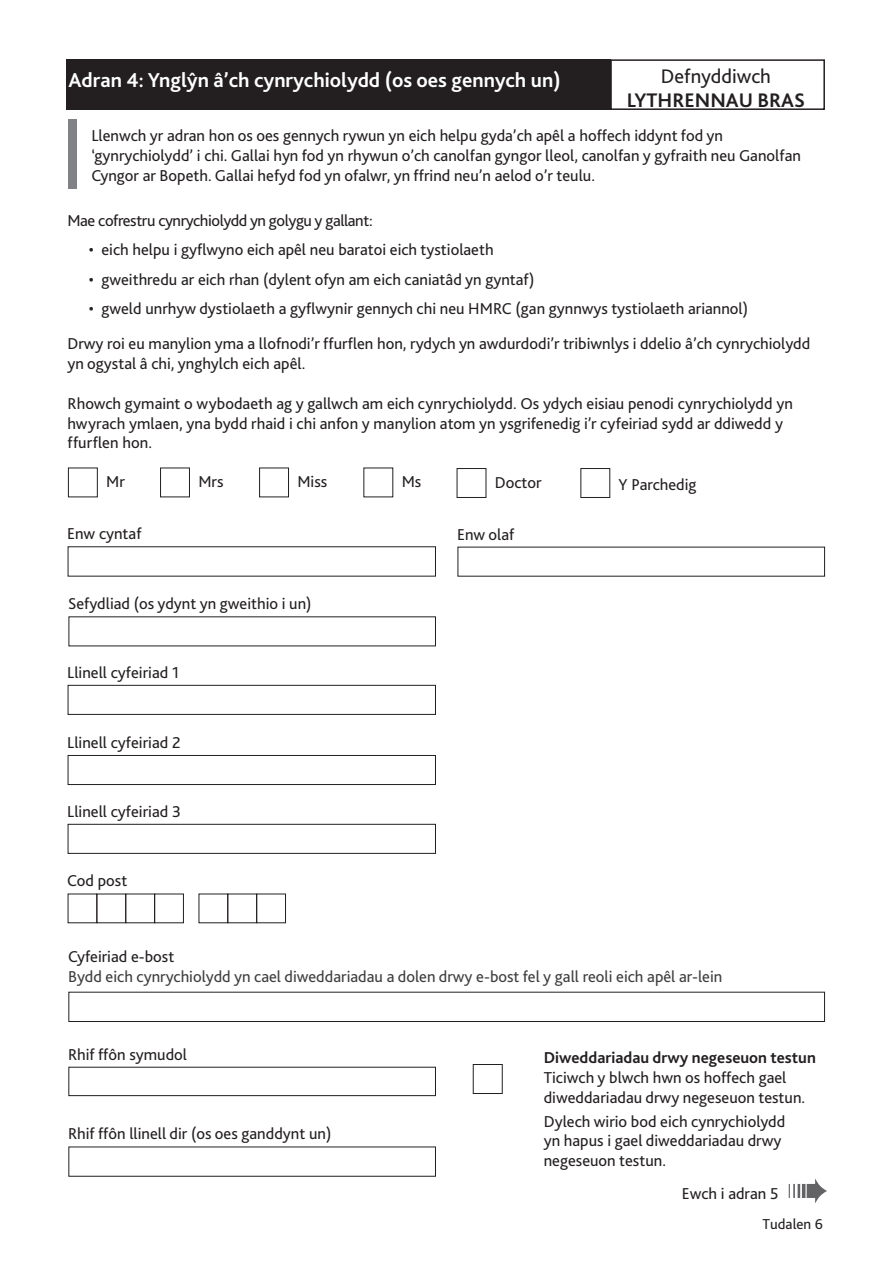
<style>
.page{position:relative;width:893px;height:1263px;background:#fff}
.page>*{position:absolute;margin:0;border:0;box-sizing:border-box;transform-origin:0 0}
.t1{font:700 21px "Bliss 2";color:#fff}
.t2{font:700 20.55px "Bliss 2";color:#231f20}
.t3{font:20.55px "Bliss 2";color:#231f20}
.Body_text{font:16.5px/19.8px "Bliss 2";color:#231f20}
.Body_text-2{font:16.5px "Bliss 2";color:#3e3e3f}
.Body_text-3{font:16.5px "Bliss 2";letter-spacing:-.025em;color:#231f20}
.Body_text-4{font:700 16.5px "Bliss 2";color:#231f20}
.t4{font:15px "Bliss 2";color:#231f20}
</style>
<div class="page">
<div style="left:66px;top:59px;width:544px;height:51px;background:#231f20"></div>
<div style="left:68px;top:685px;width:368px;height:30px;border:1px solid #231f20"></div>
<div style="left:68px;top:755px;width:368px;height:30px;border:1px solid #231f20"></div>
<div style="left:68px;top:824px;width:368px;height:30px;border:1px solid #231f20"></div>
<div style="left:125px;top:894px;width:30px;height:29px;border:1px solid #231f20"></div>
<div style="left:154px;top:894px;width:30px;height:29px;border:1px solid #231f20"></div>
<div style="left:227px;top:894px;width:30px;height:29px;border:1px solid #231f20"></div>
<div style="left:256px;top:894px;width:30px;height:29px;border:1px solid #231f20"></div>
<div style="left:610px;top:59px;width:215px;height:51px;border:2px solid #231f20"></div>
<div style="left:68px;top:992px;width:757px;height:30px;border:1px solid #231f20"></div>
<div style="left:68px;top:1067px;width:368px;height:29px;border:1px solid #231f20"></div>
<div style="left:68px;top:119px;width:9px;height:69px;background:#808285"></div>
<div style="left:68px;top:468px;width:30px;height:29px;border:1px solid #231f20"></div>
<div style="left:160px;top:468px;width:30px;height:29px;border:1px solid #231f20"></div>
<div style="left:259px;top:468px;width:30px;height:29px;border:1px solid #231f20"></div>
<div style="left:457px;top:468px;width:29px;height:30px;border:1px solid #231f20"></div>
<div style="left:580px;top:468px;width:30px;height:30px;border:1px solid #231f20"></div>
<svg style="left:789px;top:1179px;width:38px;height:24px"></svg>
<div style="left:473px;top:1064px;width:30px;height:30px;border:1px solid #231f20"></div>
<p class="t1" style="left:68px;top:67px;width:494px">Adran 4: Ynglŷn â’ch cynrychiolydd (os oes gennych un)</p>
<p class="t3" style="left:661px;top:63px;width:112px">Defnyddiwch</p>
<p class="t2" style="left:627px;top:88px;width:180px">LYTHRENNAU BRAS</p>
<p class="Body_text" style="left:91px;top:125px;width:711px">Llenwch yr adran hon os oes gennych rywun yn eich helpu gyda’ch apêl a hoffech iddynt fod yn ‘gynrychiolydd’ i chi. Gallai hyn fod yn rhywun o’ch canolfan gyngor lleol, canolfan y gyfraith neu Ganolfan<br>Cyngor ar Bopeth. Gallai hefyd fod yn ofalwr, yn ffrind neu’n aelod o’r teulu.</p>
<p class="Body_text-3" style="left:67px;top:210px;width:307px">Mae cofrestru cynrychiolydd yn golygu y gallant:</p>
<p class="Body_text" style="left:89px;top:239px;width:406px">• eich helpu i gyflwyno eich apêl neu baratoi eich tystiolaeth</p>
<p class="Body_text" style="left:89px;top:269px;width:447px">• gweithredu ar eich rhan (dylent ofyn am eich caniatâd yn gyntaf)</p>
<p class="Body_text" style="left:89px;top:298px;width:661px">• gweld unrhyw dystiolaeth a gyflwynir gennych chi neu HMRC (gan gynnwys tystiolaeth ariannol)</p>
<p class="Body_text" style="left:67px;top:334px;width:744px">Drwy roi eu manylion yma a llofnodi’r ffurflen hon, rydych yn awdurdodi’r tribiwnlys i ddelio â’ch cynrychiolydd yn ogystal â chi, ynghylch eich apêl.</p>
<p class="Body_text" style="left:67px;top:393px;width:727px">Rhowch gymaint o wybodaeth ag y gallwch am eich cynrychiolydd. Os ydych eisiau penodi cynrychiolydd yn hwyrach ymlaen, yna bydd rhaid i chi anfon y manylion atom yn ysgrifenedig i’r cyfeiriad sydd ar ddiwedd y ffurflen hon.</p>
<p class="Body_text" style="left:106px;top:471px;width:20px">Mr</p>
<p class="Body_text" style="left:198px;top:471px;width:27px">Mrs</p>
<p class="Body_text" style="left:297px;top:471px;width:31px">Miss</p>
<p class="Body_text" style="left:402px;top:471px;width:21px">Ms</p>
<p class="Body_text" style="left:495px;top:472px;width:48px">Doctor</p>
<p class="Body_text" style="left:619px;top:475px;width:79px">Y Parchedig</p>
<p class="Body_text" style="left:67px;top:524px;width:76px">Enw cyntaf</p>
<p class="Body_text" style="left:457px;top:524px;width:59px">Enw olaf</p>
<p class="Body_text" style="left:68px;top:594px;width:245px">Sefydliad (os ydynt yn gweithio i un)</p>
<p class="Body_text" style="left:67px;top:662px;width:113px">Llinell cyfeiriad 1</p>
<p class="Body_text" style="left:67px;top:732px;width:115px">Llinell cyfeiriad 2</p>
<p class="Body_text" style="left:67px;top:801px;width:115px">Llinell cyfeiriad 3</p>
<p class="Body_text" style="left:67px;top:870px;width:62px">Cod post</p>
<p class="Body_text" style="left:68px;top:946px;width:108px">Cyfeiriad e-bost</p>
<p class="Body_text-2" style="left:68px;top:966px;width:656px">Bydd eich cynrychiolydd yn cael diweddariadau a dolen drwy e-bost fel y gall reoli eich apêl ar-lein</p>
<p class="Body_text" style="left:68px;top:1044px;width:121px">Rhif ffôn symudol</p>
<p class="Body_text" style="left:68px;top:1124px;width:265px">Rhif ffôn llinell dir (os oes ganddynt un)</p>
<p class="Body_text-4" style="left:544px;top:1047px;width:274px">Diweddariadau drwy negeseuon testun</p>
<p class="Body_text" style="left:544px;top:1067px;width:263px">Ticiwch y blwch hwn os hoffech gael diweddariadau drwy negeseuon testun.</p>
<p class="Body_text" style="left:544px;top:1111px;width:243px">Dylech wirio bod eich cynrychiolydd yn hapus i gael diweddariadau drwy negeseuon testun.</p>
<p class="Body_text" style="left:682px;top:1183px;width:98px">Ewch i adran 5</p>
<p class="t4" style="left:762px;top:1215px;width:62px">Tudalen 6</p>
</div>
